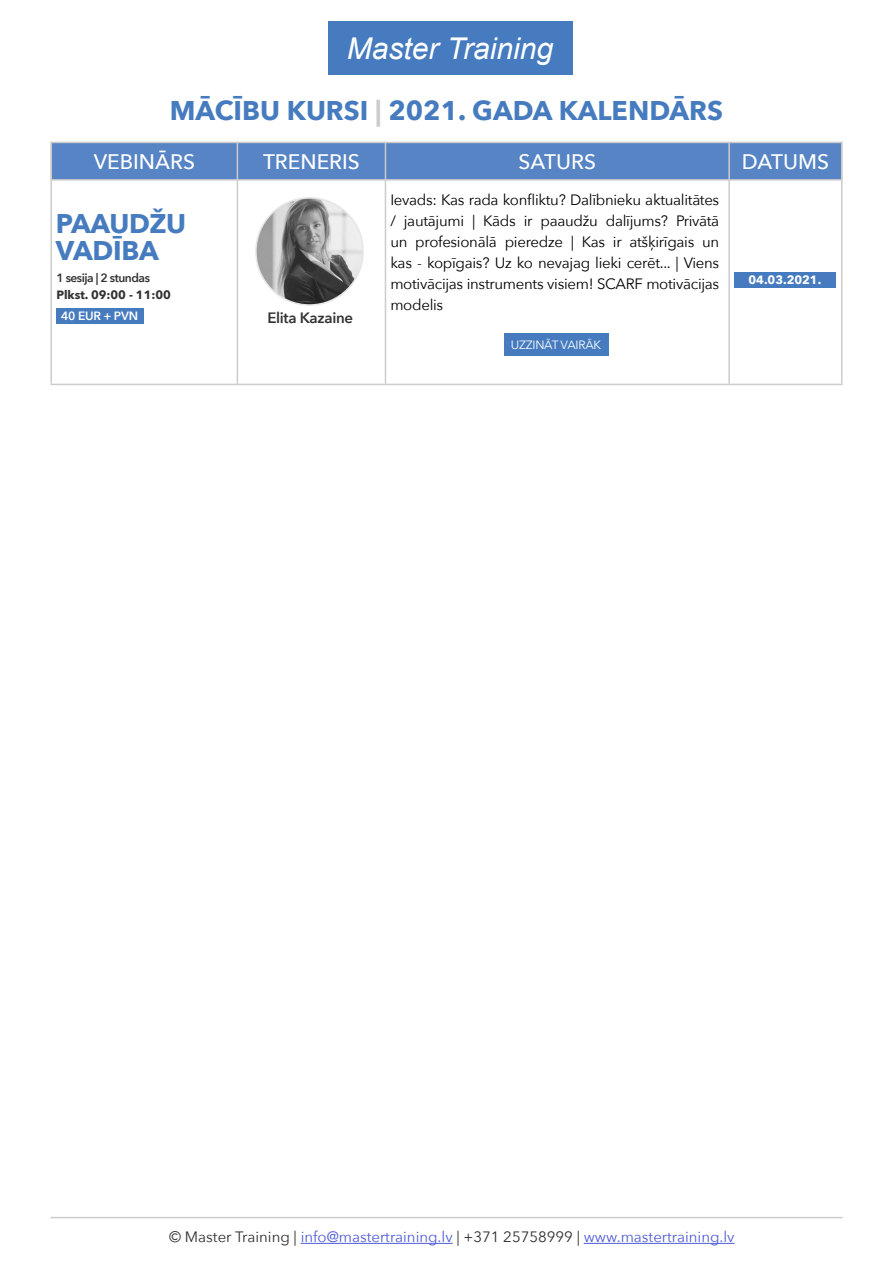
<style>
.page{position:relative;width:893px;height:1263px;background:#fff}
.page>*{position:absolute;margin:0;border:0;box-sizing:border-box;transform-origin:0 0}
.t1{font:italic 30px "Arial";color:#fff}
.t2{font:700 27px/27px "Avenir Next";color:#467cbf}
.t3{font:500 21px "Avenir Next";color:#fff}
.t4{font:15px/21px "Avenir Next";letter-spacing:-.02em;color:#000;text-align:justify}
.t5{font:15px "Avenir Next";color:#4f5cd6}
.t6{font:600 15px "Avenir Next";letter-spacing:-.02em;color:#333}
.t7{font:700 12px "Avenir Next";color:#333}
.t8{font:600 12px "Avenir Next";letter-spacing:-.04em;color:#333}
.t9{font:12px "Avenir Next";letter-spacing:-.02em;color:#fff}
.t10{font:700 12px "Avenir Next";color:#fff}
.t11{font:600 12px "Avenir Next";letter-spacing:-.02em;color:#fff}
.s1{color:#ccc}
.s2{color:#312f30}
</style>
<div class="page">
<div style="left:50px;top:142px;width:792px;height:39px;background:#5684c4;border:2px solid #ccc"></div>
<div style="left:327px;top:21px;width:245px;height:54px;background:#467cbf"></div>
<hr style="left:301px;top:1243px;width:152px;height:1px;background:#4f5cd6">
<hr style="left:584px;top:1243px;width:151px;height:1px;background:#4f5cd6">
<hr style="left:50px;top:384px;width:792px;height:1px;background:#ccc">
<hr style="left:50px;top:1217px;width:792px;height:1px;background:#ccc">
<hr style="left:50px;top:142px;width:2px;height:242px;background:#ccc">
<hr style="left:841px;top:142px;width:1px;height:242px;background:#ccc">
<hr style="left:237px;top:142px;width:1px;height:242px;background:#ccc">
<hr style="left:385px;top:142px;width:1px;height:242px;background:#ccc">
<hr style="left:728px;top:142px;width:2px;height:242px;background:#ccc">
<div style="left:734px;top:272px;width:101px;height:16px;background:#467cbf"></div>
<img style="left:258px;top:200px;width:103px;height:103px">
<div style="left:56px;top:308px;width:87px;height:15px;background:#467cbf"></div>
<div style="left:504px;top:333px;width:104px;height:22px;background:#467cbf"></div>
<div style="left:255px;top:197px;width:109px;height:109px;border:2px solid #e6e6e6;border-radius:50%"></div>
<h1 class="t1" style="left:347px;top:29px;width:208px">Master Training</h1>
<h2 class="t2" style="left:170px;top:97px;width:555px">MĀCĪBU KURSI <span class="s1">|</span> 2021. GADA KALENDĀRS</h2>
<h3 class="t3" style="left:94px;top:144px;width:103px">VEBINĀRS</h3>
<h3 class="t3" style="left:263px;top:144px;width:98px">TRENERIS</h3>
<h3 class="t3" style="left:519px;top:144px;width:79px">SATURS</h3>
<h3 class="t3" style="left:742px;top:144px;width:88px">DATUMS</h3>
<h2 class="t2" style="left:56px;top:209px;width:132px">PAAUDŽU<br>VADĪBA</h2>
<p class="t8" style="left:56px;top:267px;width:95px">1 sesija | 2 stundas</p>
<p class="t11" style="left:61px;top:305px;width:78px">40 EUR + PVN</p>
<p class="t7" style="left:56px;top:285px;width:116px">Plkst. 09:00 - 11:00</p>
<p class="t6" style="left:267px;top:305px;width:87px">Elita Kazaine</p>
<p class="t4" style="left:390px;top:189px;width:330px">Ievads: Kas rada konfliktu? Dalībnieku aktualitātes / jautājumi | Kāds ir paaudžu dalījums? Privātā un profesionālā pieredze | Kas ir atšķirīgais un kas - kopīgais? Uz ko nevajag lieki cerēt... | Viens motivācijas instruments visiem! SCARF motivācijas modelis</p>
<p class="t9" style="left:511px;top:335px;width:92px">UZZINĀT VAIRĀK</p>
<p class="t10" style="left:748px;top:270px;width:74px">04.03.2021.</p>
<p class="t5" style="left:169px;top:1224px;width:567px"><span class="s2">© Master Training |</span> info@mastertraining.lv <span class="s2">| +371 25758999 |</span> www.mastertraining.lv</p>
</div>
